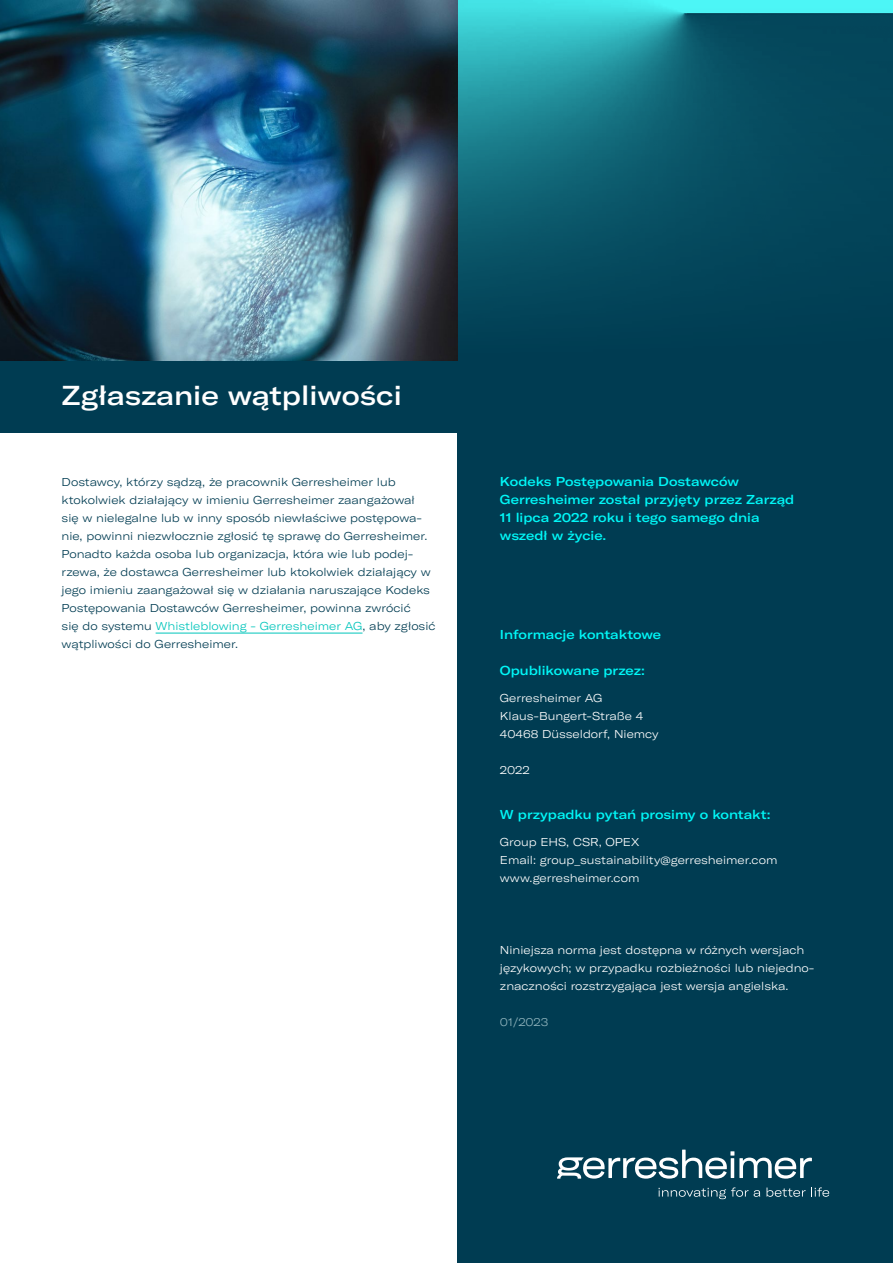
<style>
.page{position:relative;width:893px;height:1263px;background:#fff}
.page>*{position:absolute;margin:0;border:0;box-sizing:border-box;transform-origin:0 0}
.t1{font:500 expanded 27px "GT America";color:#fff}
.t2{font:500 expanded 12.75px/18px "GT America";color:#00f7f7}
.t3{font:300 expanded 11.25px/18px "GT America";color:#003c52}
.t4{font:300 expanded 11.25px/18px "GT America";color:#fff}
.t5{font:300 expanded 11.25px "GT America";letter-spacing:-.005em;color:#8fb3bc}
.s1{color:#00c5bb}
</style>
<div class="page">
<div style="left:0;top:360px;width:893px;height:72px;background:#003c52"></div>
<div style="left:457px;top:0;width:436px;height:1263px;background:#003c52"></div>
<img style="left:0;top:0;width:893px;height:360px">
<hr style="left:156px;top:633px;width:206px;height:1px;background:#00c5bb">
<svg style="left:557px;top:1149px;width:255px;height:30px"></svg>
<svg style="left:659px;top:1187px;width:89px;height:12px"></svg>
<svg style="left:754px;top:1190px;width:6px;height:7px"></svg>
<svg style="left:767px;top:1187px;width:62px;height:10px"></svg>
<h1 class="t1" style="left:62px;top:379px;width:342px">Zgłaszanie wątpliwości</h1>
<p class="t3" style="left:62px;top:473px;width:375px">Dostawcy, którzy sądzą, że pracownik Gerresheimer lub ktokolwiek działający w imieniu Gerresheimer zaangażował<br>się w nielegalne lub w inny sposób niewłaściwe postępowa&shy;nie, powinni niezwłocznie zgłosić tę sprawę do Gerresheimer.<br>Ponadto każda osoba lub organizacja, która wie lub podej&shy;rzewa, że dostawca Gerresheimer lub ktokolwiek działający w jego imieniu zaangażował się w działania naruszające Kodeks Postępowania Dostawców Gerresheimer, powinna zwrócić<br>się do systemu <span class="s1">Whistleblowing - Gerresheimer AG</span>, aby zgłosić wątpliwości do Gerresheimer.</p>
<p class="t2" style="left:500px;top:472px;width:296px">Kodeks Postępowania Dostawców<br>Gerresheimer został przyjęty przez Zarząd<br>11 lipca 2022 roku i tego samego dnia wszedł w życie.</p>
<p class="t2" style="left:500px;top:625px;width:163px">Informacje kontaktowe</p>
<p class="t2" style="left:500px;top:661px;width:146px">Opublikowane przez:</p>
<p class="t4" style="left:500px;top:689px;width:160px">Gerresheimer AG<br>Klaus-Bungert-Straße 4<br>40468 Düsseldorf, Niemcy</p>
<p class="t4" style="left:500px;top:761px;width:31px">2022</p>
<p class="t2" style="left:500px;top:805px;width:272px">W przypadku pytań prosimy o kontakt:</p>
<p class="t4" style="left:500px;top:833px;width:279px">Group EHS, CSR, OPEX<br>Email: group_sustainability@gerresheimer.com www.gerresheimer.com</p>
<p class="t4" style="left:500px;top:941px;width:316px">Niniejsza norma jest dostępna w różnych wersjach językowych; w przypadku rozbieżności lub niejedno&shy;znaczności rozstrzygająca jest wersja angielska.</p>
<p class="t5" style="left:500px;top:1015px;width:50px">01/2023</p>
</div>
